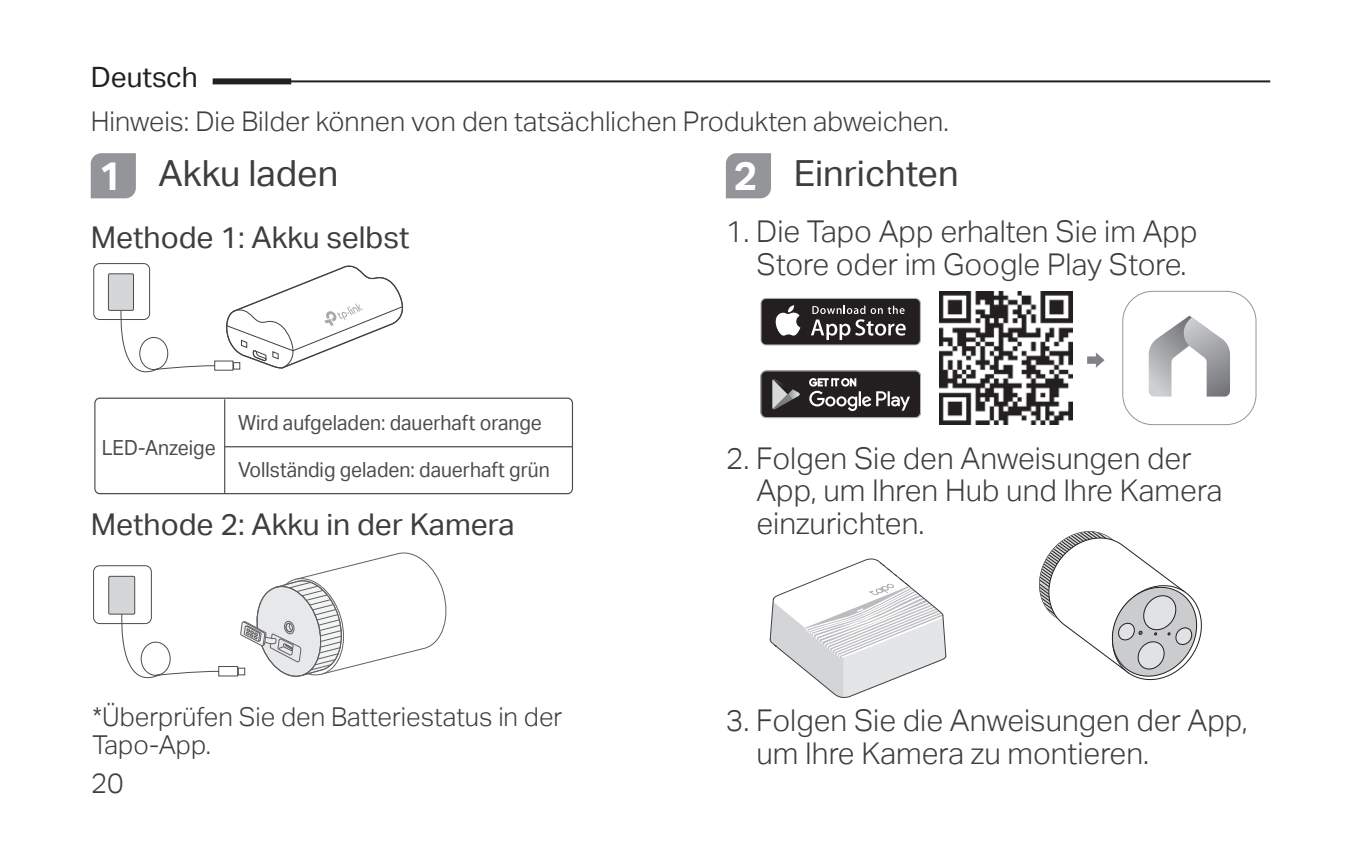
<style>
.page{position:relative;width:1361px;height:851px;background:#fff}
.page>*{position:absolute;margin:0;border:0;box-sizing:border-box;transform-origin:0 0}
.t1{font:36px "TP Link Aktiv Regular";color:#3e3e3f}
.t2{font:30px/32.8px "TP Link Aktiv Light";color:#3e3e3f}
.t3{font:30px "TP Link Aktiv Regular";color:#3e3e3f}
.t4{font:28px "TP Link Aktiv Regular";color:#231f20}
.t5{font:28px "TP Link Aktiv Light";color:#3e3e3f}
.t6{font:27.2px "TP Link Aktiv Light";color:#3e3e3f}
.t7{font:26px/28px "TP Link Aktiv Light";color:#3e3e3f}
.t8{font:20.8px "TP Link Aktiv Regular";color:#4b4c4d;scale:.93 1}
.s1{font-family:"TP Link Aktiv Bold";font-size:40px;color:#fff}
</style>
<div class="page">
<hr style="left:280px;top:80px;width:990px;height:2px;background:#231f20">
<div style="left:213px;top:78px;width:78px;height:6px;background:#231f20"></div>
<div style="left:726px;top:153px;width:45px;height:45px;background:#939598"></div>
<div style="left:91px;top:153px;width:45px;height:45px;background:#939598"></div>
<div style="left:94px;top:397px;width:479px;height:97px;border:1px solid #4b4c4d;border-radius:5px"></div>
<hr style="left:225px;top:446px;width:347px;height:1px;background:#4b4c4d">
<hr style="left:224px;top:399px;width:1px;height:94px;background:#4b4c4d">
<svg style="left:240px;top:552px;width:207px;height:125px"></svg>
<div style="left:218px;top:666px;width:20px;height:10px;border:1px solid #4b4c4d"></div>
<div style="left:238px;top:667px;width:7px;height:8px;border:1px solid #4b4c4d"></div>
<svg style="left:118px;top:613px;width:102px;height:66px"></svg>
<div style="left:93px;top:565px;width:59px;height:59px;border:1px solid #4b4c4d;border-radius:6px"></div>
<div style="left:109px;top:576px;width:26px;height:38px;background:#d5d6d8"></div>
<div style="left:108px;top:576px;width:27px;height:38px;border:1px solid #4b4c4d"></div>
<svg style="left:226px;top:265px;width:177px;height:105px"></svg>
<div style="left:233px;top:362px;width:7px;height:7px;border:1px solid #4b4c4d"></div>
<svg style="left:120px;top:310px;width:95px;height:63px"></svg>
<div style="left:93px;top:263px;width:57px;height:57px;border:1px solid #4b4c4d;border-radius:6px"></div>
<div style="left:108px;top:274px;width:25px;height:36px;background:#d5d6d8"></div>
<div style="left:108px;top:273px;width:26px;height:38px;border:1px solid #4b4c4d"></div>
<svg style="left:1039px;top:531px;width:163px;height:150px"></svg>
<svg style="left:769px;top:558px;width:178px;height:140px"></svg>
<svg style="left:760px;top:298px;width:161px;height:47px"></svg>
<div style="left:761px;top:299px;width:159px;height:45px;background:#231f20;border-radius:5px"></div>
<svg style="left:775px;top:305px;width:25px;height:30px"></svg>
<svg style="left:811px;top:305px;width:94px;height:35px"></svg>
<svg style="left:760px;top:370px;width:161px;height:48px;background:#4a4748"></svg>
<img style="left:939px;top:291px;width:134px;height:133px">
<div style="left:1122px;top:291px;width:134px;height:134px;border:1px solid #939598;border-radius:30px"></div>
<svg style="left:1148px;top:315px;width:82px;height:81px"></svg>
<svg style="left:1087px;top:352px;width:17px;height:16px"></svg>
<p class="t4" style="left:91px;top:61px;width:109px">Deutsch</p>
<p class="t6" style="left:91px;top:106px;width:859px">Hinweis: Die Bilder können von den tatsächlichen Produkten abweichen.</p>
<p class="t1" style="left:99px;top:152px;width:241px"><span class="s1">1</span> Akku laden</p>
<p class="t3" style="left:91px;top:220px;width:320px">Methode 1: Akku selbst</p>
<p class="t8" style="left:102px;top:436px;width:124px">LED-Anzeige</p>
<p class="t8" style="left:238px;top:411px;width:328px">Wird aufgeladen: dauerhaft orange</p>
<p class="t8" style="left:238px;top:458px;width:336px">Vollständig geladen: dauerhaft grün</p>
<p class="t3" style="left:91px;top:507px;width:425px">Methode 2: Akku in der Kamera</p>
<p class="t7" style="left:92px;top:703px;width:471px">*Überprüfen Sie den Batteriestatus in der<br>Tapo-App.</p>
<p class="t5" style="left:91px;top:766px;width:35px">20</p>
<p class="t1" style="left:734px;top:152px;width:226px"><span class="s1">2</span> Einrichten</p>
<p class="t2" style="left:756px;top:215px;width:442px;text-indent:-31px">1. Die Tapo App erhalten Sie im App<br>Store oder im Google Play Store.</p>
<p class="t2" style="left:756px;top:442px;width:467px;text-indent:-31px">2. Folgen Sie den Anweisungen der<br>App, um Ihren Hub und Ihre Kamera einzurichten.</p>
<p class="t2" style="left:756px;top:704px;width:493px;text-indent:-31px">3. Folgen Sie die Anweisungen der App, um Ihre Kamera zu montieren.</p>
</div>
